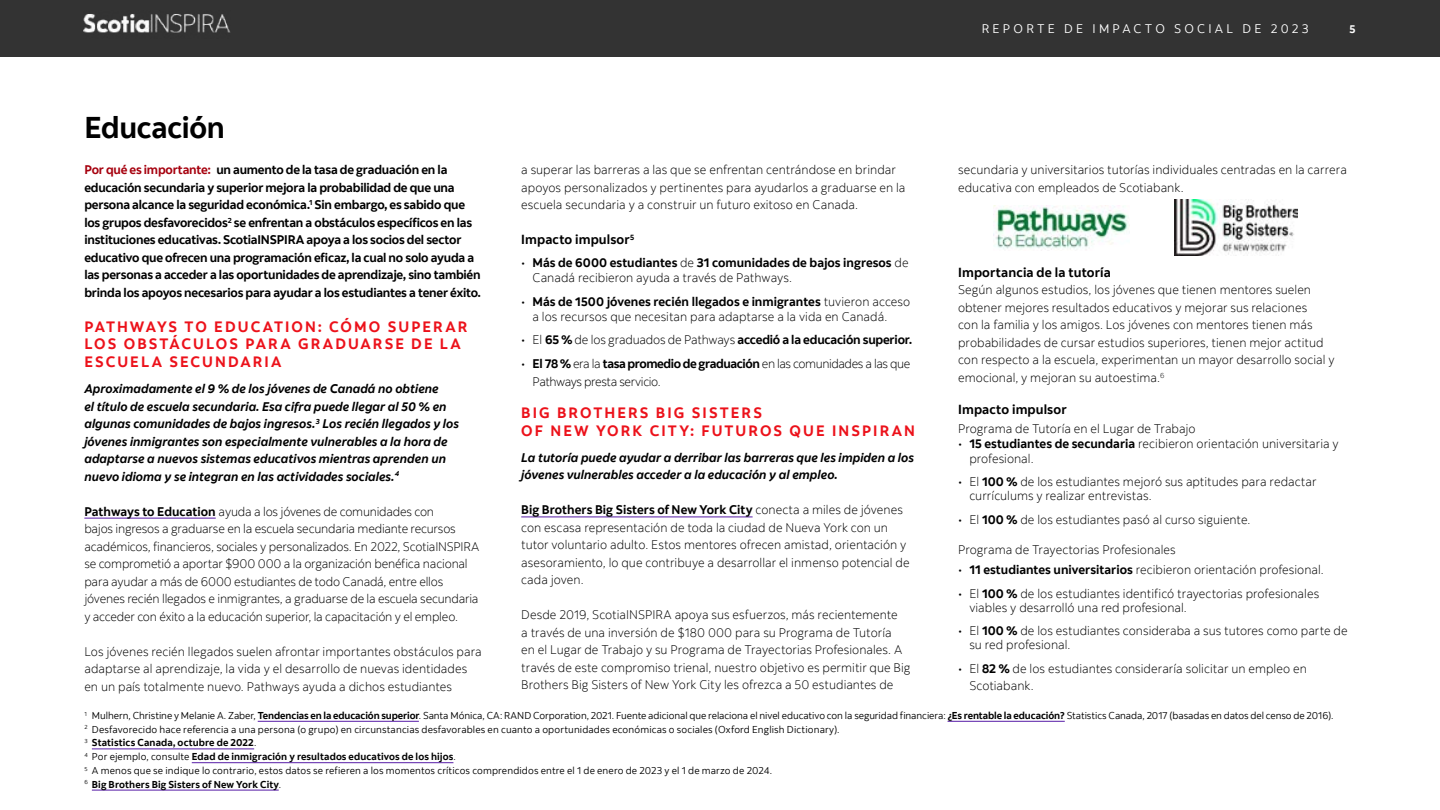
<style>
.page{position:relative;width:1440px;height:810px;background:#fff}
.page>*{position:absolute;margin:0;border:0;box-sizing:border-box;transform-origin:0 0}
.t1{font:700 30px "Scotia";letter-spacing:-.01em;color:#000}
.t2{font:700 15px/17.5px "Scotia";letter-spacing:.14em;color:#ec111a}
.t3{font:700 13.12px "Scotia";letter-spacing:.01em;color:#000}
.t4{font:300 12.5px/17.5px "Scotia";color:#000}
.t5{font:700 12.5px/17.5px "Scotia";letter-spacing:-.015em;color:#000}
.t6{font:italic 700 12.5px/17.5px "Scotia";letter-spacing:.005em;color:#000}
.t7{font:300 12.5px/17.5px "Scotia";letter-spacing:-.035em;color:#000}
.t8{font:12.5px "Scotia";letter-spacing:.26em;color:#fff}
.t9{font:700 11.25px "Scotia";color:#fff}
.t10{font:10px/13.8px "Scotia";letter-spacing:.005em;color:#000}
.s1{color:#a6000e}
.s2{font-weight:700}
.s3{font-weight:300}
</style>
<div class="page">
<div style="left:0;top:0;width:1440px;height:57px;background:#333"></div>
<img style="left:83px;top:14px;width:147px;height:19px">
<hr style="left:258px;top:721px;width:161px;height:1px;background:#7849b8">
<hr style="left:948px;top:721px;width:117px;height:1px;background:#7849b8">
<hr style="left:92px;top:748px;width:162px;height:1px;background:#7849b8">
<hr style="left:192px;top:762px;width:261px;height:1px;background:#7849b8">
<hr style="left:92px;top:789px;width:187px;height:2px;background:#7849b8">
<hr style="left:84px;top:518px;width:132px;height:1px;background:#7849b8">
<hr style="left:521px;top:516px;width:232px;height:2px;background:#7849b8">
<img style="left:994px;top:205px;width:136px;height:45px">
<img style="left:1174px;top:199px;width:123px;height:57px">
<h1 class="t1" style="left:84px;top:109px;width:142px">Educación</h1>
<p class="t5" style="left:84px;top:161px;width:398px"><span class="s1">Por qué es importante:</span> un aumento de la tasa de graduación en la educación secundaria y superior mejora la probabilidad de que una persona alcance la seguridad económica.<sup>1</sup> Sin embargo, es sabido que los grupos desfavorecidos<sup>2</sup> se enfrentan a obstáculos específicos en las instituciones educativas. ScotiaINSPIRA apoya a los socios del sector educativo que ofrecen una programación eficaz, la cual no solo ayuda a las personas a acceder a las oportunidades de aprendizaje, sino también brinda los apoyos necesarios para ayudar a los estudiantes a tener éxito.</p>
<p class="t2" style="left:84px;top:318px;width:385px">PATHWAYS TO EDUCATION: CÓMO SUPERAR<br>LOS OBSTÁCULOS PARA GRADUARSE DE LA<br>ESCUELA SECUNDARIA</p>
<p class="t6" style="left:84px;top:380px;width:376px">Aproximadamente el 9 % de los jóvenes de Canadá no obtiene<br>el título de escuela secundaria. Esa cifra puede llegar al 50 % en algunas comunidades de bajos ingresos.<sup>3</sup> Los recién llegados y los jóvenes inmigrantes son especialmente vulnerables a la hora de adaptarse a nuevos sistemas educativos mientras aprenden un nuevo idioma y se integran en las actividades sociales.<sup>4</sup></p>
<p class="t4" style="left:84px;top:502px;width:397px"><span class="s2">Pathways to Education</span> ayuda a los jóvenes de comunidades con<br>bajos ingresos a graduarse en la escuela secundaria mediante recursos académicos, financieros, sociales y personalizados. En 2022, ScotiaINSPIRA se comprometió a aportar $900 000 a la organización benéfica nacional para ayudar a más de 6000 estudiantes de todo Canadá, entre ellos jóvenes recién llegados e inmigrantes, a graduarse de la escuela secundaria y acceder con éxito a la educación superior, la capacitación y el empleo.</p>
<p class="t4" style="left:84px;top:642px;width:399px">Los jóvenes recién llegados suelen afrontar importantes obstáculos para adaptarse al aprendizaje, la vida y el desarrollo de nuevas identidades en un país totalmente nuevo. Pathways ayuda a dichos estudiantes</p>
<p class="t4" style="left:521px;top:161px;width:386px">a superar las barreras a las que se enfrentan centrándose en brindar apoyos personalizados y pertinentes para ayudarlos a graduarse en la escuela secundaria y a construir un futuro exitoso en Canada.</p>
<p class="t3" style="left:521px;top:232px;width:114px">Impacto impulsor<sup>5</sup></p>
<p class="t5" style="left:533px;top:255px;width:378px;line-height:15px;text-indent:-11px"><span class="s3">•</span> Más de 6000 estudiantes <span class="s3">de</span> 31 comunidades de bajos ingresos <span class="s3">de<br>Canadá recibieron ayuda a través de Pathways.</span></p>
<p class="t4" style="left:533px;top:294px;width:379px;line-height:15px;text-indent:-11px">• <span class="s2">Más de 1500 jóvenes recién llegados e inmigrantes</span> tuvieron acceso a los recursos que necesitan para adaptarse a la vida en Canadá.</p>
<p class="t5" style="left:521px;top:331px;width:392px"><span class="s3">• El</span> 65 % <span class="s3">de los graduados de Pathways</span> accedió a la educación superior.</p>
<p class="t7" style="left:533px;top:355px;width:379px;text-indent:-11px">• <span class="s2">El 78 %</span> era la <span class="s2">tasa promedio de graduación</span> en las comunidades a las que<br>Pathways presta servicio.</p>
<p class="t2" style="left:521px;top:404px;width:395px">BIG BROTHERS BIG SISTERS<br>OF NEW YORK CITY: FUTUROS QUE INSPIRAN</p>
<p class="t6" style="left:521px;top:449px;width:394px">La tutoría puede ayudar a derribar las barreras que les impiden a los jóvenes vulnerables acceder a la educación y al empleo.</p>
<p class="t4" style="left:521px;top:501px;width:390px"><span class="s2">Big Brothers Big Sisters of New York City</span> conecta a miles de jóvenes con escasa representación de toda la ciudad de Nueva York con un tutor voluntario adulto. Estos mentores ofrecen amistad, orientación y asesoramiento, lo que contribuye a desarrollar el inmenso potencial de cada joven.</p>
<p class="t4" style="left:521px;top:606px;width:391px">Desde 2019, ScotiaINSPIRA apoya sus esfuerzos, más recientemente<br>a través de una inversión de $180 000 para su Programa de Tutoría<br>en el Lugar de Trabajo y su Programa de Trayectorias Profesionales. A través de este compromiso trienal, nuestro objetivo es permitir que Big Brothers Big Sisters of New York City les ofrezca a 50 estudiantes de</p>
<p class="t8" style="left:982px;top:21px;width:328px">REPORTE DE IMPACTO SOCIAL DE 2023</p>
<p class="t9" style="left:1350px;top:22px;width:7px">5</p>
<p class="t4" style="left:958px;top:161px;width:390px">secundaria y universitarios tutorías individuales centradas en la carrera educativa con empleados de Scotiabank.</p>
<p class="t3" style="left:958px;top:264px;width:154px">Importancia de la tutoría</p>
<p class="t4" style="left:958px;top:281px;width:378px">Según algunos estudios, los jóvenes que tienen mentores suelen obtener mejores resultados educativos y mejorar sus relaciones<br>con la familia y los amigos. Los jóvenes con mentores tienen más probabilidades de cursar estudios superiores, tienen mejor actitud con respecto a la escuela, experimentan un mayor desarrollo social y emocional, y mejoran su autoestima.<sup>6</sup></p>
<p class="t3" style="left:958px;top:401px;width:110px">Impacto impulsor</p>
<p class="t4" style="left:958px;top:419px;width:239px">Programa de Tutoría en el Lugar de Trabajo</p>
<p class="t4" style="left:969px;top:436px;width:371px;line-height:14.4px;text-indent:-11px">• <span class="s2">15 estudiantes de secundaria</span> recibieron orientación universitaria y profesional.</p>
<p class="t4" style="left:969px;top:474px;width:349px;line-height:14.4px;text-indent:-11px">• El <span class="s2">100 %</span> de los estudiantes mejoró sus aptitudes para redactar currículums y realizar entrevistas.</p>
<p class="t4" style="left:958px;top:511px;width:294px">• El <span class="s2">100 %</span> de los estudiantes pasó al curso siguiente.</p>
<p class="t4" style="left:958px;top:541px;width:219px">Programa de Trayectorias Profesionales</p>
<p class="t4" style="left:958px;top:561px;width:367px">• <span class="s2">11 estudiantes universitarios</span> recibieron orientación profesional.</p>
<p class="t4" style="left:969px;top:586px;width:351px;line-height:14.4px;text-indent:-11px">• El <span class="s2">100 %</span> de los estudiantes identificó trayectorias profesionales viables y desarrolló una red profesional.</p>
<p class="t4" style="left:969px;top:623px;width:380px;line-height:14.4px;text-indent:-11px">• El <span class="s2">100 %</span> de los estudiantes consideraba a sus tutores como parte de su red profesional.</p>
<p class="t4" style="left:969px;top:659px;width:339px;text-indent:-11px">• El <span class="s2">82 %</span> de los estudiantes consideraría solicitar un empleo en<br>Scotiabank.</p>
<p class="t10" style="left:84px;top:708px;width:1250px"><sup>1</sup> Mulhern, Christine y Melanie A. Zaber, <span class="s2">Tendencias en la educación superior</span>. Santa Mónica, CA: RAND Corporation, 2021. Fuente adicional que relaciona el nivel educativo con la seguridad financiera: <span class="s2">¿Es rentable la educación?</span> Statistics Canada, 2017 (basadas en datos del censo de 2016).<br><sup>2</sup> Desfavorecido hace referencia a una persona (o grupo) en circunstancias desfavorables en cuanto a oportunidades económicas o sociales (Oxford English Dictionary).<br><sup>3</sup> <span class="s2">Statistics Canada, octubre de 2022</span>.<br><sup>4</sup> Por ejemplo, consulte <span class="s2">Edad de inmigración y resultados educativos de los hijos</span>.<br><sup>5</sup> A menos que se indique lo contrario, estos datos se refieren a los momentos críticos comprendidos entre el 1 de enero de 2023 y el 1 de marzo de 2024.<br><sup>6</sup> <span class="s2">Big Brothers Big Sisters of New York City</span>.</p>
</div>
